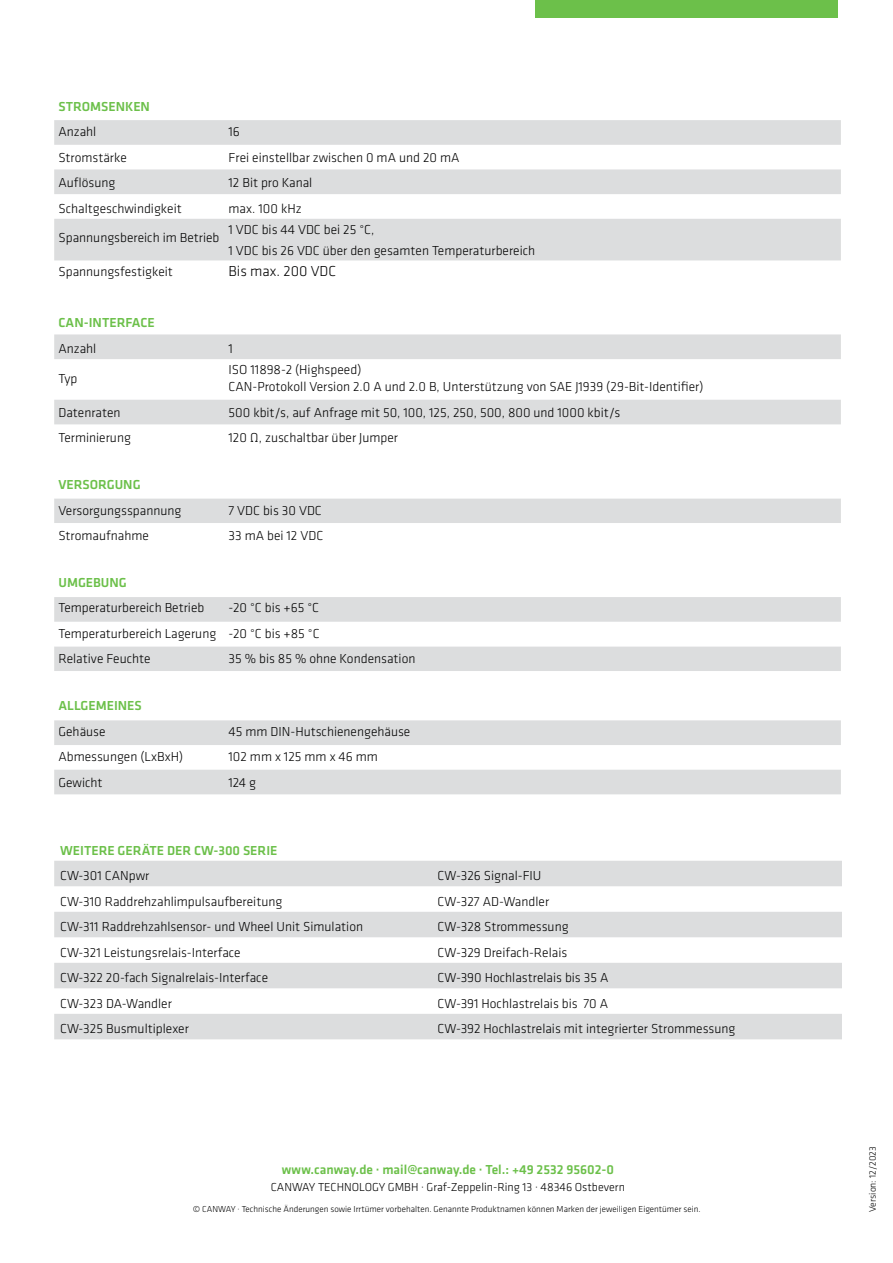
<style>
.page{position:relative;width:893px;height:1263px;background:#fff}
.page>*{position:absolute;margin:0;border:0;box-sizing:border-box;transform-origin:0 0}
.t1{font:300 15px "Klavika Basic";color:#000}
.t2{font:300 13.5px/25.5px "Klavika Basic";color:#000}
.t3{font:500 13.5px "Klavika Basic";color:#6cc04a}
.t4{font:300 12px "Klavika Basic";color:#000}
.t5{font:300 9.75px "Klavika Basic";color:#000}
.t6{font:300 9px "Klavika Basic";color:#000}
</style>
<div class="page">
<div style="left:536px;top:0;width:302px;height:18px;background:#6cc04a"></div>
<svg style="left:54px;top:120px;width:787px;height:141px;fill:#dcddde"></svg>
<div style="left:54px;top:646px;width:787px;height:25px;background:#dcddde"></div>
<svg style="left:54px;top:334px;width:787px;height:288px"></svg>
<svg style="left:54px;top:572px;width:787px;height:25px"></svg>
<svg style="left:54px;top:720px;width:787px;height:74px;fill:#dcddde"></svg>
<div style="left:54px;top:861px;width:788px;height:25px;background:#dcddde"></div>
<svg style="left:54px;top:912px;width:788px;height:127px;fill:#dcddde"></svg>
<p class="t3" style="left:58px;top:100px;width:93px">STROMSENKEN</p>
<p class="t2" style="left:58px;top:120px;width:39px">Anzahl</p>
<p class="t2" style="left:229px;top:120px;width:13px">16</p>
<p class="t2" style="left:58px;top:145px;width:70px">Stromstärke</p>
<p class="t2" style="left:229px;top:145px;width:232px">Frei einstellbar zwischen 0 mA und 20 mA</p>
<p class="t2" style="left:58px;top:171px;width:58px">Auflösung</p>
<p class="t2" style="left:229px;top:171px;width:85px">12 Bit pro Kanal</p>
<p class="t2" style="left:58px;top:196px;width:125px">Schaltgeschwindigkeit</p>
<p class="t2" style="left:229px;top:196px;width:75px">max. 100 kHz</p>
<p class="t2" style="left:58px;top:226px;width:162px">Spannungsbereich im Betrieb</p>
<p class="t2" style="left:229px;top:220px;width:308px;line-height:21.3px">1 VDC bis 44 VDC bei 25 °C,<br>1 VDC bis 26 VDC über den gesamten Temperaturbereich</p>
<p class="t2" style="left:58px;top:260px;width:116px">Spannungsfestigkeit</p>
<p class="t1" style="left:229px;top:265px;width:109px">Bis max. 200 VDC</p>
<p class="t3" style="left:58px;top:317px;width:98px">CAN-INTERFACE</p>
<p class="t2" style="left:58px;top:337px;width:39px">Anzahl</p>
<p class="t2" style="left:229px;top:337px;width:6px">1</p>
<p class="t2" style="left:58px;top:367px;width:20px">Typ</p>
<p class="t2" style="left:229px;top:362px;width:477px;line-height:17px">ISO 11898-2 (Highspeed)<br>CAN-Protokoll Version 2.0 A und 2.0 B, Unterstützung von SAE J1939 (29-Bit-Identifier)</p>
<p class="t2" style="left:58px;top:401px;width:64px">Datenraten</p>
<p class="t2" style="left:229px;top:401px;width:393px">500 kbit/s, auf Anfrage mit 50, 100, 125, 250, 500, 800 und 1000 kbit/s</p>
<p class="t2" style="left:58px;top:426px;width:74px">Terminierung</p>
<p class="t2" style="left:229px;top:426px;width:171px">120 Ω, zuschaltbar über Jumper</p>
<p class="t3" style="left:58px;top:479px;width:84px">VERSORGUNG</p>
<p class="t2" style="left:58px;top:498px;width:124px">Versorgungsspannung</p>
<p class="t2" style="left:229px;top:498px;width:95px">7 VDC bis 30 VDC</p>
<p class="t2" style="left:58px;top:524px;width:92px">Stromaufnahme</p>
<p class="t2" style="left:229px;top:524px;width:96px">33 mA bei 12 VDC</p>
<p class="t3" style="left:58px;top:577px;width:70px">UMGEBUNG</p>
<p class="t2" style="left:58px;top:596px;width:147px">Temperaturbereich Betrieb</p>
<p class="t2" style="left:58px;top:596px;width:263px;text-align:justify;text-indent:170px">-20 °C bis +65 °C Temperaturbereich Lagerung -20 °C bis +85 °C Relative Feuchte</p>
<p class="t2" style="left:229px;top:647px;width:188px">35 % bis 85 % ohne Kondensation</p>
<p class="t3" style="left:58px;top:700px;width:85px">ALLGEMEINES</p>
<p class="t2" style="left:58px;top:720px;width:49px">Gehäuse</p>
<p class="t2" style="left:229px;top:720px;width:183px">45 mm DIN-Hutschienengehäuse</p>
<p class="t2" style="left:58px;top:745px;width:126px">Abmessungen (LxBxH)</p>
<p class="t2" style="left:229px;top:745px;width:151px">102 mm x 125 mm x 46 mm</p>
<p class="t2" style="left:58px;top:771px;width:46px">Gewicht</p>
<p class="t2" style="left:229px;top:771px;width:29px">124 g</p>
<p class="t3" style="left:60px;top:845px;width:219px">WEITERE GERÄTE DER CW-300 SERIE</p>
<p class="t2" style="left:60px;top:864px;width:91px">CW-301 CANpwr</p>
<p class="t2" style="left:438px;top:864px;width:105px">CW-326 Signal-FIU</p>
<p class="t2" style="left:60px;top:890px;width:224px">CW-310 Raddrehzahlimpulsaufbereitung</p>
<p class="t2" style="left:438px;top:890px;width:113px">CW-327 AD-Wandler</p>
<p class="t2" style="left:60px;top:915px;width:304px">CW-311 Raddrehzahlsensor- und Wheel Unit Simulation</p>
<p class="t2" style="left:438px;top:915px;width:133px">CW-328 Strommessung</p>
<p class="t2" style="left:60px;top:941px;width:182px">CW-321 Leistungsrelais-Interface</p>
<p class="t2" style="left:438px;top:941px;width:131px">CW-329 Dreifach-Relais</p>
<p class="t2" style="left:60px;top:966px;width:209px">CW-322 20-fach Signalrelais-Interface</p>
<p class="t2" style="left:438px;top:966px;width:172px">CW-390 Hochlastrelais bis 35 A</p>
<p class="t2" style="left:60px;top:992px;width:113px">CW-323 DA-Wandler</p>
<p class="t2" style="left:438px;top:992px;width:172px">CW-391 Hochlastrelais bis 70 A</p>
<p class="t2" style="left:60px;top:1017px;width:130px">CW-325 Busmultiplexer</p>
<p class="t2" style="left:438px;top:1017px;width:299px">CW-392 Hochlastrelais mit integrierter Strommessung</p>
<p class="t3" style="left:282px;top:1163px;width:334px">www.canway.de · mail@canway.de · Tel.: +49 2532 95602-0</p>
<p class="t4" style="left:271px;top:1182px;width:356px">CANWAY TECHNOLOGY GMBH · Graf-Zeppelin-Ring 13 · 48346 Ostbevern</p>
<p class="t6" style="left:193px;top:1205px;width:509px">© CANWAY · Technische Änderungen sowie Irrtümer vorbehalten. Genannte Produktnamen können Marken der jeweiligen Eigentümer sein.</p>
<p class="t5" style="left:868px;top:1212px;width:67px;rotate:-90deg">Version: 12/2023</p>
</div>
